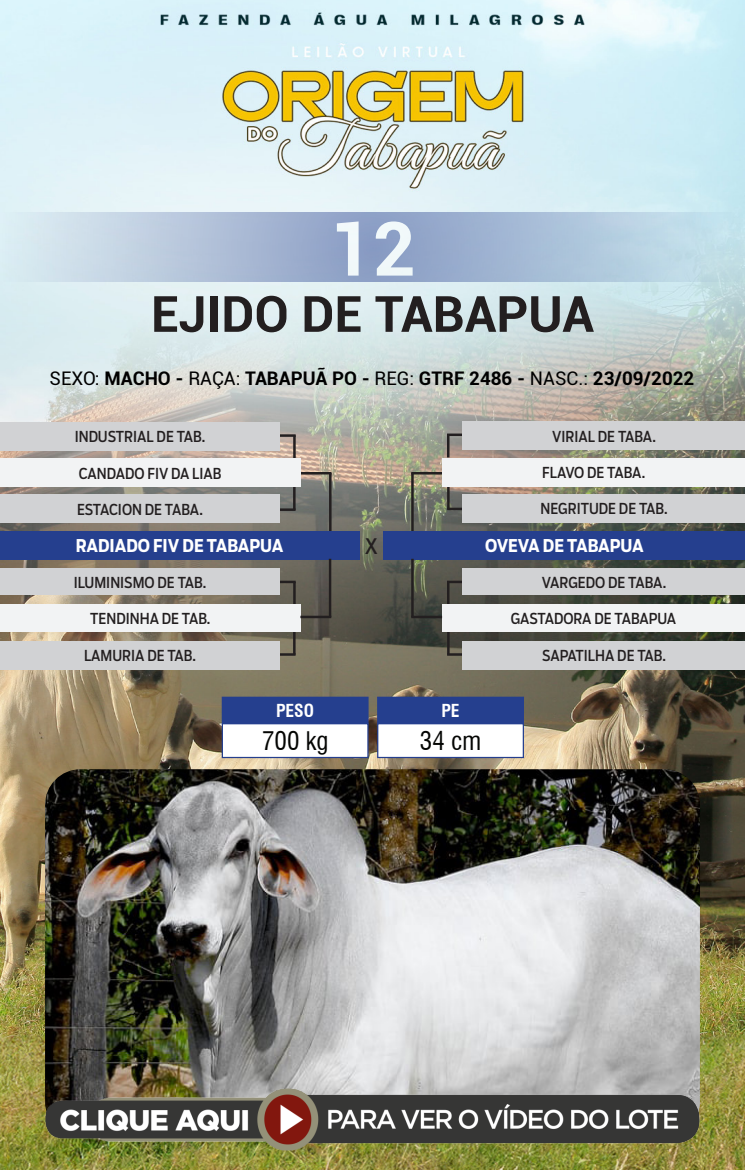
<style>
.page{position:relative;width:745px;height:1170px;background:#fff}
.page>*{position:absolute;margin:0;border:0;box-sizing:border-box;transform-origin:0 0}
.t1{font:700 75px "Roboto";color:#fff}
.t2{font:700 50px "Roboto";color:#231f20}
.t3{font:condensed 25px "Swiss 721 BT";color:#040503}
.t4{font:21.25px "Boomer Cond";color:#231f20}
.t5{font:700 18.75px "Roboto";color:#000}
.t6{font:700 17.5px "Boomer Cond";color:#fff}
.t7{font:700 condensed 17.5px "Swiss 721 BT";color:#fff}
.t8{font:15px "Boomer Cond";color:#231f20}
.s1{font-weight:400}
</style>
<div class="page">
<img style="left:0;top:0;width:744px;height:1169px">
<hr style="left:411px;top:473px;width:2px;height:58px;background:#231f20">
<hr style="left:411px;top:472px;width:31px;height:2px;background:#231f20">
<hr style="left:329px;top:473px;width:2px;height:58px;background:#231f20">
<hr style="left:300px;top:472px;width:31px;height:2px;background:#231f20">
<hr style="left:293px;top:581px;width:2px;height:23px;background:#231f20">
<hr style="left:279px;top:580px;width:16px;height:3px;background:#231f20">
<hr style="left:293px;top:631px;width:2px;height:23px;background:#231f20">
<svg style="left:279px;top:653px;width:16px;height:2px"></svg>
<hr style="left:446px;top:581px;width:3px;height:23px;background:#231f20">
<hr style="left:446px;top:580px;width:16px;height:3px;background:#231f20">
<hr style="left:447px;top:631px;width:2px;height:23px;background:#231f20">
<svg style="left:447px;top:653px;width:15px;height:2px"></svg>
<hr style="left:446px;top:434px;width:3px;height:23px;background:#231f20">
<hr style="left:446px;top:433px;width:16px;height:3px;background:#231f20">
<hr style="left:447px;top:486px;width:2px;height:23px;background:#231f20">
<hr style="left:447px;top:507px;width:16px;height:3px;background:#231f20">
<hr style="left:293px;top:487px;width:2px;height:23px;background:#231f20">
<hr style="left:279px;top:508px;width:16px;height:3px;background:#231f20">
<hr style="left:293px;top:435px;width:2px;height:23px;background:#231f20">
<hr style="left:279px;top:434px;width:16px;height:3px;background:#231f20">
<div style="left:462px;top:494px;width:282px;height:28px;background:#d1d2d4"></div>
<div style="left:0;top:494px;width:279px;height:28px;background:#d1d2d4"></div>
<div style="left:0;top:640px;width:279px;height:29px;background:#d1d2d4"></div>
<div style="left:462px;top:640px;width:282px;height:29px;background:#d1d2d4"></div>
<div style="left:442px;top:457px;width:302px;height:29px;background:#f2f3f4"></div>
<div style="left:0;top:458px;width:300px;height:29px;background:#f2f3f4"></div>
<div style="left:0;top:604px;width:300px;height:28px;background:#f2f3f4"></div>
<div style="left:442px;top:604px;width:302px;height:28px;background:#f2f3f4"></div>
<div style="left:462px;top:421px;width:282px;height:28px;background:#d1d2d4"></div>
<div style="left:0;top:422px;width:279px;height:28px;background:#d1d2d4"></div>
<div style="left:0;top:568px;width:279px;height:27px;background:#d1d2d4"></div>
<div style="left:462px;top:568px;width:282px;height:27px;background:#d1d2d4"></div>
<div style="left:0;top:531px;width:359px;height:28px;background:#253f8e"></div>
<div style="left:383px;top:531px;width:361px;height:28px;background:#253f8e"></div>
<hr style="left:328px;top:558px;width:3px;height:59px;background:#231f20">
<hr style="left:300px;top:615px;width:31px;height:3px;background:#231f20">
<hr style="left:411px;top:558px;width:2px;height:59px;background:#231f20">
<hr style="left:411px;top:615px;width:31px;height:3px;background:#231f20">
<svg style="left:0;top:213px;width:744px;height:69px;background:#afc3da"></svg>
<img style="left:45px;top:769px;width:654px;height:368px">
<img style="left:45px;top:1088px;width:654px;height:62px;border-radius:31px">
<div style="left:222px;top:697px;width:146px;height:26px;background:#253f8e"></div>
<div style="left:221px;top:696px;width:147px;height:28px;border:1px solid #253f8e"></div>
<div style="left:222px;top:723px;width:146px;height:34px;background:#fff"></div>
<div style="left:221px;top:723px;width:147px;height:35px;border:1px solid #253f8e"></div>
<div style="left:377px;top:697px;width:146px;height:26px;background:#253f8e"></div>
<div style="left:377px;top:696px;width:146px;height:28px;border:1px solid #253f8e"></div>
<div style="left:377px;top:723px;width:146px;height:34px;background:#fff"></div>
<div style="left:377px;top:723px;width:146px;height:35px;border:1px solid #253f8e"></div>
<h1 class="t1" style="left:329px;top:196px;width:88px">12</h1>
<p class="t2" style="left:151px;top:279px;width:444px">EJIDO DE TABAPUA</p>
<p class="t5" style="left:50px;top:365px;width:645px"><span class="s1">SEXO:</span> MACHO - <span class="s1">RAÇA:</span> TABAPUÃ PO - <span class="s1">REG:</span> GTRF 2486 - <span class="s1">NASC.:</span> 23/09/2022</p>
<p class="t8" style="left:75px;top:428px;width:132px">INDUSTRIAL DE TAB.</p>
<p class="t8" style="left:552px;top:427px;width:105px">VIRIAL DE TABA.</p>
<p class="t8" style="left:79px;top:464px;width:144px">CANDADO FIV DA LIAB</p>
<p class="t8" style="left:542px;top:463px;width:104px">FLAVO DE TABA.</p>
<p class="t8" style="left:77px;top:500px;width:127px">ESTACION DE TABA.</p>
<p class="t8" style="left:540px;top:499px;width:128px">NEGRITUDE DE TAB.</p>
<p class="t6" style="left:76px;top:535px;width:209px">RADIADO FIV DE TABAPUA</p>
<p class="t4" style="left:364px;top:533px;width:15px">X</p>
<p class="t6" style="left:484px;top:535px;width:160px">OVEVA DE TABAPUA</p>
<p class="t8" style="left:74px;top:573px;width:134px">ILUMINISMO DE TAB.</p>
<p class="t8" style="left:541px;top:573px;width:126px">VARGEDO DE TABA.</p>
<p class="t8" style="left:90px;top:610px;width:122px">TENDINHA DE TAB.</p>
<p class="t8" style="left:510px;top:610px;width:167px">GASTADORA DE TABAPUA</p>
<p class="t8" style="left:84px;top:646px;width:113px">LAMURIA DE TAB.</p>
<p class="t8" style="left:542px;top:646px;width:125px">SAPATILHA DE TAB.</p>
<p class="t7" style="left:276px;top:700px;width:40px">PESO</p>
<p class="t3" style="left:262px;top:726px;width:68px">700 kg</p>
<p class="t7" style="left:441px;top:700px;width:20px">PE</p>
<p class="t3" style="left:419px;top:726px;width:63px">34 cm</p>
</div>
